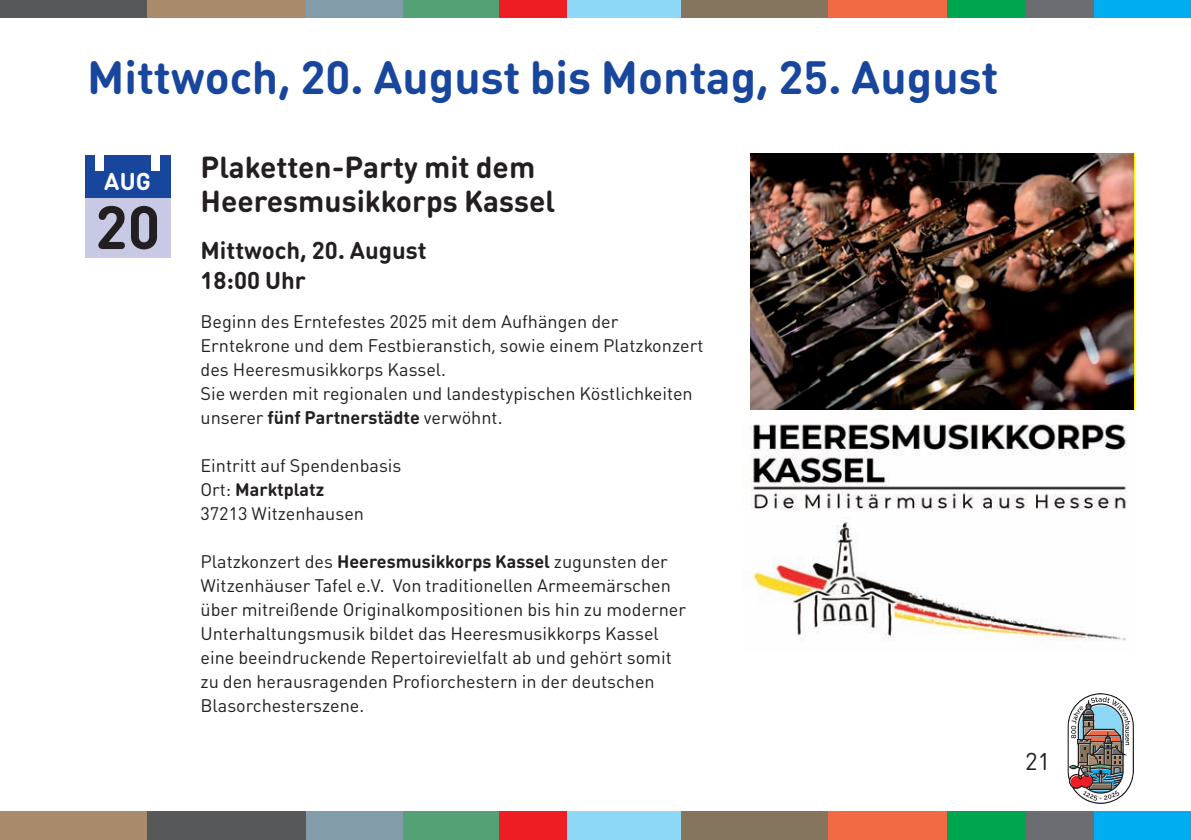
<style>
.page{position:relative;width:1191px;height:840px;background:#fff}
.page>*{position:absolute;margin:0;border:0;box-sizing:border-box;transform-origin:0 0}
.t1{font:700 60px "DIN Round Pro";color:#231f20}
.t2{font:700 46px "DIN Round Pro";color:#18469d}
.t3{font:700 30px/34px "DIN Round Pro";color:#231f20}
.t4{font:700 24px/30px "DIN Round Pro";color:#231f20}
.t5{font:700 24px "DIN Round Pro";color:#fff}
.t6{font:24px "DIN Round Pro";color:#231f20}
.t7{font:18px/24px "DIN Round Pro";color:#231f20}
.s1{font-weight:700}
</style>
<div class="page">
<img style="left:750px;top:153px;width:383px;height:256px">
<img style="left:747px;top:424px;width:380px;height:217px">
<div style="left:680px;top:811px;width:148px;height:28px;background:#86755e"></div>
<div style="left:499px;top:811px;width:68px;height:28px;background:#ee1d23"></div>
<div style="left:403px;top:811px;width:96px;height:28px;background:#53a174"></div>
<div style="left:567px;top:811px;width:113px;height:28px;background:#8dd7f7"></div>
<div style="left:306px;top:811px;width:97px;height:28px;background:#839ca9"></div>
<div style="left:828px;top:811px;width:119px;height:28px;background:#f26a44"></div>
<div style="left:947px;top:811px;width:79px;height:28px;background:#00a54f"></div>
<div style="left:1026px;top:811px;width:68px;height:28px;background:#6c6d70"></div>
<div style="left:1094px;top:811px;width:97px;height:28px;background:#00aeef"></div>
<div style="left:0;top:811px;width:147px;height:28px;background:#a78b6b"></div>
<div style="left:147px;top:811px;width:159px;height:28px;background:#57585a"></div>
<div style="left:680px;top:0;width:148px;height:17px;background:#86755e"></div>
<div style="left:499px;top:0;width:68px;height:17px;background:#ee1d23"></div>
<div style="left:403px;top:0;width:96px;height:17px;background:#53a174"></div>
<div style="left:567px;top:0;width:113px;height:17px;background:#8dd7f7"></div>
<div style="left:306px;top:0;width:97px;height:17px;background:#839ca9"></div>
<div style="left:828px;top:0;width:119px;height:17px;background:#f26a44"></div>
<div style="left:947px;top:0;width:79px;height:17px;background:#00a54f"></div>
<div style="left:1026px;top:0;width:68px;height:17px;background:#6c6d70"></div>
<div style="left:1094px;top:0;width:97px;height:17px;background:#00aeef"></div>
<div style="left:0;top:0;width:147px;height:17px;background:#57585a"></div>
<div style="left:147px;top:0;width:159px;height:17px;background:#a78b6b"></div>
<div style="left:85px;top:155px;width:85px;height:43px;background:#18469d"></div>
<div style="left:85px;top:198px;width:85px;height:59px;background:#c7c9e5"></div>
<div style="left:96px;top:153px;width:8px;height:17px;background:#fff"></div>
<div style="left:151px;top:153px;width:9px;height:17px;background:#fff"></div>
<svg style="left:1067px;top:693px;width:67px;height:110px"></svg>
<h2 class="t2" style="left:87px;top:51px;width:912px">Mittwoch, 20. August bis Montag, 25. August</h2>
<h3 class="t5" style="left:104px;top:168px;width:48px">AUG</h3>
<h1 class="t1" style="left:95px;top:193px;width:67px">20</h1>
<h3 class="t3" style="left:200px;top:151px;width:356px">Plaketten-Party mit dem<br>Heeresmusikkorps Kassel</h3>
<h3 class="t4" style="left:200px;top:235px;width:227px">Mittwoch, 20. August<br>18:00 Uhr</h3>
<p class="t7" style="left:200px;top:309px;width:504px">Beginn des Erntefestes 2025 mit dem Aufhängen der Erntekrone und dem Festbieranstich, sowie einem Platzkonzert des Heeresmusikkorps Kassel.<br>Sie werden mit regionalen und landestypischen Köstlichkeiten unserer <span class="s1">fünf Partnerstädte</span> verwöhnt.</p>
<p class="t7" style="left:200px;top:453px;width:202px">Eintritt auf Spendenbasis<br>Ort: <span class="s1">Marktplatz<br></span>37213 Witzenhausen</p>
<p class="t7" style="left:200px;top:549px;width:487px">Platzkonzert des <span class="s1">Heeresmusikkorps Kassel</span> zugunsten der Witzenhäuser Tafel e.V. Von traditionellen Armeemärschen über mitreißende Originalkompositionen bis hin zu moderner Unterhaltungsmusik bildet das Heeresmusikkorps Kassel eine beeindruckende Repertoirevielfalt ab und gehört somit zu den herausragenden Profiorchestern in der deutschen Blasorchesterszene.</p>
<h3 class="t6" style="left:1025px;top:746px;width:27px">21</h3>
</div>
